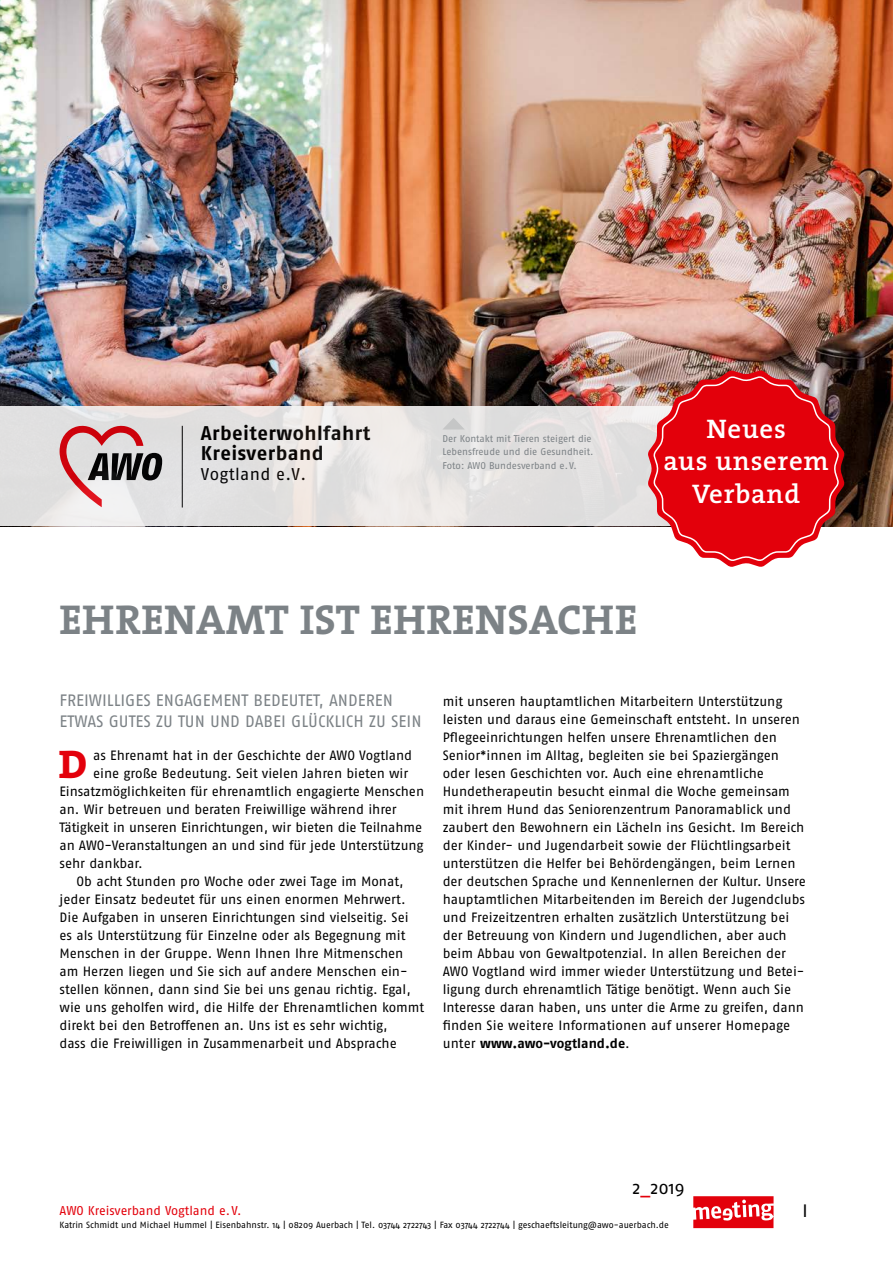
<style>
.page{position:relative;width:893px;height:1263px;background:#fff}
.page>*{position:absolute;margin:0;border:0;box-sizing:border-box;transform-origin:0 0}
.t1{font:700 42px "The Serif";letter-spacing:.005em;color:#7c8286}
.t2{font:800 40.2px "The Serif";color:#e3000b}
.t3{font:600 27px/32.4px "The Serif";letter-spacing:.025em;color:#fff;text-align:center}
.t4{font:19.8px/20.2px "Fago No Bold Tf";letter-spacing:.02em;color:#000}
.t5{font:18px "Fago No";color:#000}
.t6{font:16.95px "Fago No Regular Tf";letter-spacing:.02em;color:#000}
.t7{font:16.5px/21px "Fago No";color:#7c8286}
.t8{font:13.5px/18px "Fago No";letter-spacing:-.005em;color:#000}
.t9{font:13.5px "Fago No Bold Tf";color:#000}
.t10{font:12.75px "Fago No";letter-spacing:-.005em;color:#e3000b}
.t11{font:9.75px/13.5px "Fago No";letter-spacing:-.005em;color:#7c8286}
.t12{font:9px "Fago No";letter-spacing:-.005em;color:#000}
.s1{font-family:"Fago No"}
.s2{color:#e3000b}
</style>
<div class="page">
<svg style="left:693px;top:1196px;width:81px;height:32px"></svg>
<img style="left:0;top:0;width:893px;height:526px">
<svg style="left:0;top:407px;width:647px;height:119px;fill:#e2e0e0"></svg>
<svg style="left:60px;top:424px;width:102px;height:83px"></svg>
<hr style="left:182px;top:426px;width:1px;height:81px;background:#000">
<svg style="left:442px;top:418px;width:23px;height:11px"></svg>
<svg style="left:647px;top:370px;width:198px;height:197px"></svg>
<h3 class="t4" style="left:201px;top:422px;width:171px">Arbeiterwohlfahrt<br>Kreisverband</h3>
<p class="t6" style="left:201px;top:465px;width:107px">Vogtland e.V.</p>
<p class="t11" style="left:442px;top:432px;width:153px">Der Kontakt mit Tieren steigert die<br>Lebensfreude und die Gesundheit.<br>Foto: AWO Bundesverband e.V.</p>
<h3 class="t3" style="left:664px;top:412px;width:167px">Neues<br>aus unserem<br>Verband</h3>
<h1 class="t1" style="left:60px;top:585px;width:579px">EHRENAMT IST EHRENSACHE</h1>
<p class="t7" style="left:60px;top:690px;width:364px">FREIWILLIGES ENGAGEMENT BEDEUTET, ANDEREN<br>ETWAS GUTES ZU TUN UND DABEI GLÜCKLICH ZU SEIN</p>
<h2 class="t2" style="left:59px;top:731px;width:30px">D</h2>
<p class="t8" style="left:93px;top:746px;width:321px">as Ehrenamt hat in der Geschichte der AWO Vogtland</p>
<p class="t8" style="left:93px;top:764px;width:317px">eine große Bedeutung. Seit vielen Jahren bieten wir</p>
<p class="t8" style="left:60px;top:782px;width:366px">Einsatzmöglichkeiten für ehrenamtlich engagierte Menschen</p>
<p class="t8" style="left:60px;top:800px;width:339px">an. Wir betreuen und beraten Freiwillige während ihrer</p>
<p class="t8" style="left:60px;top:818px;width:364px">Tätigkeit in unseren Einrichtungen, wir bieten die Teilnahme</p>
<p class="t8" style="left:60px;top:836px;width:366px">an AWO-Veranstaltungen an und sind für jede Unterstützung</p>
<p class="t8" style="left:60px;top:854px;width:85px">sehr dankbar.</p>
<p class="t8" style="left:77px;top:872px;width:328px">Ob acht Stunden pro Woche oder zwei Tage im Monat,</p>
<p class="t8" style="left:60px;top:890px;width:348px">jeder Einsatz bedeutet für uns einen enormen Mehrwert.</p>
<p class="t8" style="left:60px;top:908px;width:351px">Die Aufgaben in unseren Einrichtungen sind vielseitig. Sei</p>
<p class="t8" style="left:60px;top:926px;width:347px">es als Unterstützung für Einzelne oder als Begegnung mit</p>
<p class="t8" style="left:60px;top:944px;width:345px">Menschen in der Gruppe. Wenn Ihnen Ihre Mitmenschen</p>
<p class="t8" style="left:60px;top:962px;width:350px">am Herzen liegen und Sie sich auf andere Menschen ein-</p>
<p class="t8" style="left:60px;top:980px;width:353px">stellen können, dann sind Sie bei uns genau richtig. Egal,</p>
<p class="t8" style="left:60px;top:998px;width:366px">wie uns geholfen wird, die Hilfe der Ehrenamtlichen kommt</p>
<p class="t8" style="left:60px;top:1016px;width:330px">direkt bei den Betroffenen an. Uns ist es sehr wichtig,</p>
<p class="t8" style="left:60px;top:1034px;width:339px">dass die Freiwilligen in Zusammenarbeit und Absprache</p>
<p class="t8" style="left:443px;top:692px;width:365px">mit unseren hauptamtlichen Mitarbeitern Unterstützung leisten und daraus eine Gemeinschaft entsteht. In unseren Pflegeeinrichtungen helfen unsere Ehrenamtlichen den Senior*innen im Alltag, begleiten sie bei Spaziergängen oder lesen Geschichten vor. Auch eine ehrenamtliche Hundetherapeutin besucht einmal die Woche gemeinsam mit ihrem Hund das Seniorenzentrum Panoramablick und zaubert den Bewohnern ein Lächeln ins Gesicht. Im Bereich der Kinder- und Jugendarbeit sowie der Flüchtlingsarbeit unterstützen die Helfer bei Behördengängen, beim Lernen der deutschen Sprache und Kennenlernen der Kultur. Unsere hauptamtlichen Mitarbeitenden im Bereich der Jugendclubs und Freizeitzentren erhalten zusätzlich Unterstützung bei der Betreuung von Kindern und Jugendlichen, aber auch beim Abbau von Gewaltpotenzial. In allen Bereichen der AWO Vogtland wird immer wieder Unterstützung und Betei&shy;ligung durch ehrenamtlich Tätige benötigt. Wenn auch Sie Interesse daran haben, uns unter die Arme zu greifen, dann finden Sie weitere Informationen auf unserer Homepage</p>
<p class="t9" style="left:443px;top:1035px;width:189px"><span class="s1">unter</span> www.awo-vogtland.de<span class="s1">.</span></p>
<h3 class="t5" style="left:632px;top:1178px;width:54px">2<span class="s2">_</span>2019</h3>
<p class="t10" style="left:60px;top:1203px;width:184px">AWO Kreisverband Vogtland e.V.</p>
<h3 class="t5" style="left:802px;top:1200px;width:7px">I</h3>
<p class="t12" style="left:60px;top:1220px;width:611px">Katrin Schmidt und Michael Hummel | Eisenbahnstr. 14 | 08209 Auerbach | Tel. 03744 2722743 | Fax 03744 2722744 | geschaeftsleitung@awo-auerbach.de</p>
</div>
